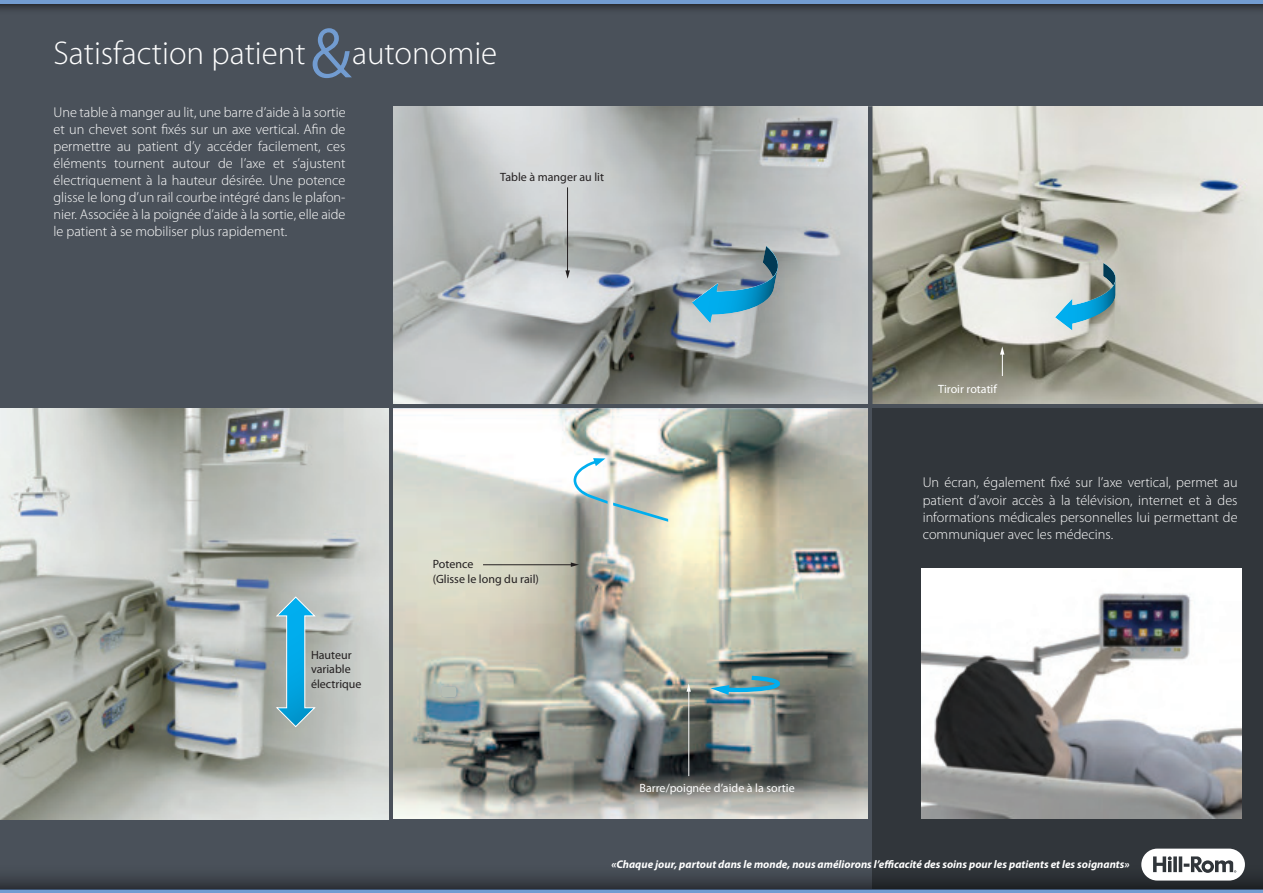
<style>
.page{position:relative;width:1263px;height:893px;background:#fff}
.page>*{position:absolute;margin:0;border:0;box-sizing:border-box;transform-origin:0 0}
.t1{font:300 33px "Myriad Pro";color:#fff}
.t2{font:300 14.25px/17.1px "Myriad Pro";color:#fff;text-align:justify}
.t3{font:12px/14.4px "Myriad Pro";color:#231f20}
.t4{font:12px "Myriad Pro";color:#fff}
.t5{font:italic 700 11.1px "Myriad Pro";color:#fff}
.s1{font-size:69.45px;color:#729cd1}
</style>
<div class="page">
<div style="left:0;top:3px;width:1263px;height:890px;background:#4a515a"></div>
<img style="left:394px;top:408px;width:473px;height:410px">
<img style="left:0;top:408px;width:389px;height:411px">
<svg style="left:276px;top:597px;width:39px;height:130px;background:#66b0c8"></svg>
<svg style="left:441px;top:686px;width:15px;height:11px"></svg>
<hr style="left:483px;top:564px;width:89px;height:1px;background:#231f20">
<svg style="left:571px;top:562px;width:8px;height:5px"></svg>
<hr style="left:688px;top:690px;width:1px;height:86px;background:#fff">
<svg style="left:686px;top:683px;width:5px;height:9px"></svg>
<svg style="left:613px;top:503px;width:55px;height:19px"></svg>
<svg style="left:573px;top:458px;width:34px;height:46px;background:#c5dfe6"></svg>
<svg style="left:710px;top:673px;width:72px;height:22px;background:#75a4ab"></svg>
<div style="left:872px;top:408px;width:390px;height:485px;background:#31363b"></div>
<hr style="left:0;top:890px;width:1263px;height:3px;background:#729cd1">
<svg style="left:0;top:820px;width:1263px;height:70px"></svg>
<svg style="left:1141px;top:849px;width:104px;height:31px"></svg>
<svg style="left:0;top:3px;width:1263px;height:7px;fill:#393e46"></svg>
<hr style="left:0;top:0;width:1263px;height:3px;background:#729cd1">
<img style="left:872px;top:107px;width:391px;height:296px">
<svg style="left:1055px;top:263px;width:61px;height:68px;background:#85adb5"></svg>
<img style="left:394px;top:106px;width:474px;height:297px">
<svg style="left:692px;top:246px;width:87px;height:77px;background:#739fb0"></svg>
<hr style="left:567px;top:187px;width:1px;height:85px;background:#231f20">
<svg style="left:565px;top:270px;width:5px;height:9px"></svg>
<svg style="left:1000px;top:346px;width:4px;height:30px"></svg>
<svg style="left:312px;top:28px;width:40px;height:51px"></svg>
<img style="left:921px;top:568px;width:320px;height:250px">
<h1 class="t1" style="left:54px;top:40px;width:445px">Satisfaction patient <span class="s1">&amp;</span>autonomie</h1>
<p class="t2" style="left:54px;top:105px;width:294px">Une table à manger au lit, une barre d’aide à la sortie et un chevet sont fixés sur un axe vertical. Afin de permettre au patient d’y accéder facilement, ces éléments tournent autour de l’axe et s’ajustent électriquement à la hauteur désirée. Une potence glisse le long d’un rail courbe intégré dans le plafon&shy;nier. Associée à la poignée d’aide à la sortie, elle aide le patient à se mobiliser plus rapidement.</p>
<p class="t3" style="left:500px;top:171px;width:105px">Table à manger au lit</p>
<p class="t3" style="left:311px;top:649px;width:52px">Hauteur variable électrique</p>
<p class="t3" style="left:433px;top:558px;width:108px">Potence<br>(Glisse le long du rail)</p>
<p class="t4" style="left:640px;top:784px;width:157px">Barre/poignée d’aide à la sortie</p>
<p class="t4" style="left:938px;top:384px;width:60px">Tiroir rotatif</p>
<p class="t2" style="left:923px;top:475px;width:316px">Un écran, également fixé sur l’axe vertical, permet au patient d’avoir accès à la télévision, internet et à des informations médicales personnelles lui permettant de communiquer avec les médecins.</p>
<p class="t5" style="left:611px;top:860px;width:520px">«Chaque jour, partout dans le monde, nous améliorons l’efficacité des soins pour les patients et les soignants»</p>
</div>
